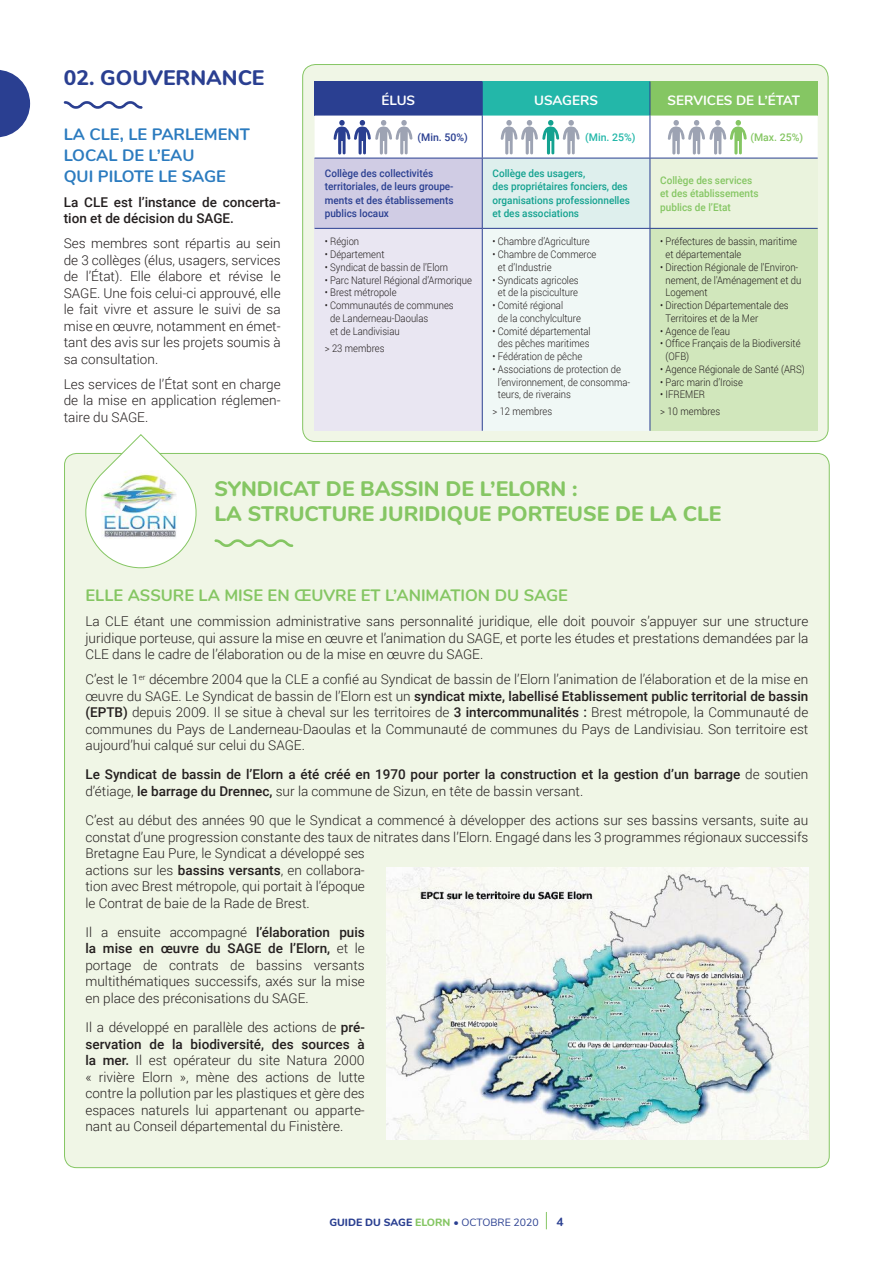
<style>
.page{position:relative;width:893px;height:1263px;background:#fff}
.page>*{position:absolute;margin:0;border:0;box-sizing:border-box;transform-origin:0 0}
.t1{font:800 21px/25.5px "Nunito";color:#85c663}
.t2{font:800 21px "Nunito";color:#2a3f91}
.t3{font:700 16.5px/21px "Nunito";color:#2b7bbf}
.t4{font:700 16.5px "Nunito";color:#85c663}
.t5{font:300 13.5px/16.5px "Roboto";color:#241f1f;text-align:justify}
.t6{font:500 13.5px/16.5px "Roboto";color:#241f1f}
.t7{font:700 13.5px "Nunito";color:#fff}
.t8{font:700 12px "Nunito";color:#2a3f91}
.t9{font:300 10.5px/12.8px "Roboto";color:#241f1f;scale:.9 1}
.t10{font:500 10.5px/13.5px "Roboto";color:#13a290;scale:.95 1}
.t11{font:500 10.5px/13.5px "Roboto";color:#2a3f91;scale:.95 1}
.t12{font:500 10.5px/13.5px "Roboto";color:#85c663;scale:.95 1}
.t13{font:10.5px "Nunito";color:#2a3f91}
.t14{font:500 10.5px "Roboto";color:#2a3f91}
.t15{font:500 10.5px "Roboto";color:#23b7a9}
.t16{font:500 10.5px "Roboto";color:#85c663}
.s1{font-weight:500}
.s2{font-weight:300}
.s3{font-weight:800}
.s4{font-weight:800;color:#85c663}
</style>
<div class="page">
<svg style="left:546px;top:1212px;width:1px;height:17px"></svg>
<div style="left:303px;top:65px;width:525px;height:376px;background:#f0f6e6;border-radius:13px"></div>
<div style="left:65px;top:453px;width:764px;height:714px;background:#f0f6e6;border-radius:12px"></div>
<svg style="left:214px;top:539px;width:79px;height:8px"></svg>
<svg style="left:80px;top:434px;width:123px;height:135px"></svg>
<svg style="left:0;top:70px;width:30px;height:67px"></svg>
<img style="left:386px;top:867px;width:422px;height:273px">
<div style="left:315px;top:82px;width:167px;height:34px;background:#2a3f91"></div>
<div style="left:482px;top:82px;width:168px;height:34px;background:#23b7a9"></div>
<div style="left:650px;top:82px;width:168px;height:34px;background:#85c663"></div>
<div style="left:315px;top:158px;width:167px;height:70px;background:#d0cce4"></div>
<div style="left:482px;top:158px;width:168px;height:70px;background:#deefed"></div>
<div style="left:650px;top:158px;width:168px;height:70px;background:#eaf3dd"></div>
<div style="left:315px;top:228px;width:167px;height:203px;background:#e9e6f2"></div>
<div style="left:482px;top:228px;width:168px;height:203px;background:#f0f8f6"></div>
<div style="left:650px;top:228px;width:168px;height:203px;background:#d1e7bc"></div>
<hr style="left:482px;top:82px;width:1px;height:34px;background:#2a3f91">
<hr style="left:650px;top:82px;width:1px;height:34px;background:#2a3f91">
<hr style="left:315px;top:158px;width:167px;height:1px;background:#2a3f91">
<hr style="left:482px;top:158px;width:1px;height:70px;background:#2a3f91">
<hr style="left:482px;top:158px;width:168px;height:1px;background:#2a3f91">
<hr style="left:650px;top:158px;width:1px;height:70px;background:#2a3f91">
<hr style="left:650px;top:158px;width:168px;height:1px;background:#2a3f91">
<hr style="left:315px;top:228px;width:167px;height:1px;background:#2a3f91">
<hr style="left:482px;top:229px;width:1px;height:202px;background:#2a3f91">
<hr style="left:482px;top:228px;width:168px;height:1px;background:#2a3f91">
<hr style="left:650px;top:229px;width:1px;height:202px;background:#2a3f91">
<hr style="left:650px;top:228px;width:168px;height:1px;background:#2a3f91">
<svg style="left:315px;top:116px;width:503px;height:42px;background:#e7ebef"></svg>
<svg style="left:64px;top:101px;width:79px;height:8px"></svg>
<h1 class="t2" style="left:64px;top:62px;width:202px">02. GOUVERNANCE</h1>
<p class="t3" style="left:64px;top:123px;width:188px">LA CLE, LE PARLEMENT<br>LOCAL DE L’EAU<br>QUI PILOTE LE SAGE</p>
<p class="t6" style="left:64px;top:193px;width:218px">La CLE est l’instance de concerta&shy;tion et de décision du SAGE.</p>
<p class="t5" style="left:64px;top:235px;width:218px">Ses membres sont répartis au sein de 3 collèges (élus, usagers, services de l’État). Elle élabore et révise le SAGE. Une fois celui-ci approuvé, elle le fait vivre et assure le suivi de sa mise en œuvre, notamment en émet&shy;tant des avis sur les projets soumis à sa consultation.</p>
<p class="t5" style="left:64px;top:375px;width:218px">Les services de l’État sont en charge de la mise en application réglemen&shy;taire du SAGE.</p>
<p class="t7" style="left:382px;top:91px;width:35px">ÉLUS</p>
<p class="t7" style="left:534px;top:91px;width:65px">USAGERS</p>
<p class="t7" style="left:668px;top:91px;width:134px">SERVICES DE L’ÉTAT</p>
<p class="t14" style="left:417px;top:130px;width:52px">(Min. 50%)</p>
<p class="t15" style="left:585px;top:130px;width:52px">(Min. 25%)</p>
<p class="t16" style="left:750px;top:130px;width:54px">(Max. 25%)</p>
<p class="t11" style="left:325px;top:166px;width:137px">Collège des collectivités territoriales, de leurs groupe&shy;ments et des établissements publics locaux</p>
<p class="t10" style="left:492px;top:166px;width:146px">Collège des usagers,<br>des propriétaires fonciers, des organisations professionnelles et des associations</p>
<p class="t12" style="left:660px;top:173px;width:105px">Collège des services et des établissements publics de l’Etat</p>
<p class="t9" style="left:325px;top:235px;width:40px">• Région</p>
<p class="t9" style="left:325px;top:248px;width:68px">• Département</p>
<p class="t9" style="left:325px;top:260px;width:139px">• Syndicat de bassin de l’Elorn</p>
<p class="t9" style="left:325px;top:273px;width:165px">• Parc Naturel Régional d’Armorique</p>
<p class="t9" style="left:325px;top:286px;width:81px">• Brest métropole</p>
<p class="t9" style="left:330px;top:299px;width:139px;text-indent:-5px">• Communautés de communes de Landerneau-Daoulas<br>et de Landivisiau</p>
<p class="t9" style="left:325px;top:341px;width:68px">&gt; 23 membres</p>
<p class="t9" style="left:666px;top:235px;width:147px;text-indent:-5px">• Préfectures de bassin, maritime et départementale</p>
<p class="t9" style="left:666px;top:260px;width:152px;text-indent:-5px">• Direction Régionale de l'Environ&shy;nement, de l'Aménagement et du<br>Logement</p>
<p class="t9" style="left:666px;top:299px;width:138px;text-indent:-5px">• Direction Départementale des<br>Territoires et de la Mer</p>
<p class="t9" style="left:660px;top:324px;width:79px">• Agence de l’eau</p>
<p class="t9" style="left:666px;top:337px;width:151px;text-indent:-5px">• Office Français de la Biodiversité (OFB)</p>
<p class="t9" style="left:660px;top:362px;width:162px">• Agence Régionale de Santé (ARS)</p>
<p class="t9" style="left:660px;top:375px;width:93px">• Parc marin d’Iroise</p>
<p class="t9" style="left:660px;top:386px;width:68px;line-height:17px">• IFREMER<br>&gt; 10 membres</p>
<p class="t9" style="left:492px;top:235px;width:110px">• Chambre d’Agriculture</p>
<p class="t9" style="left:498px;top:248px;width:111px;text-indent:-5px">• Chambre de Commerce et d’Industrie</p>
<p class="t9" style="left:492px;top:273px;width:97px;text-align:center">• Syndicats agricoles et de la pisciculture</p>
<p class="t9" style="left:498px;top:299px;width:94px;text-indent:-5px">• Comité régional<br>de la conchylculture</p>
<p class="t9" style="left:492px;top:324px;width:111px;text-align:center">• Comité départemental des pêches maritimes</p>
<p class="t9" style="left:492px;top:350px;width:101px">• Fédération de pêche</p>
<p class="t9" style="left:498px;top:362px;width:149px;text-indent:-5px">• Associations de protection de l’environnement, de consomma&shy;teurs, de riverains</p>
<p class="t9" style="left:492px;top:405px;width:68px">&gt; 12 membres</p>
<h1 class="t1" style="left:214px;top:475px;width:508px">SYNDICAT DE BASSIN DE L’ELORN :<br>LA STRUCTURE JURIDIQUE PORTEUSE DE LA CLE</h1>
<p class="t4" style="left:85px;top:583px;width:484px">ELLE ASSURE LA MISE EN ŒUVRE ET L’ANIMATION DU SAGE</p>
<p class="t5" style="left:85px;top:613px;width:724px">La CLE étant une commission administrative sans personnalité juridique, elle doit pouvoir s’appuyer sur une structure juridique porteuse, qui assure la mise en œuvre et l’animation du SAGE, et porte les études et prestations demandées par la CLE dans le cadre de l’élaboration ou de la mise en œuvre du SAGE.</p>
<p class="t5" style="left:85px;top:671px;width:724px">C’est le 1<sup>er</sup> décembre 2004 que la CLE a confié au Syndicat de bassin de l’Elorn l’animation de l’élaboration et de la mise en œuvre du SAGE. Le Syndicat de bassin de l’Elorn est un <span class="s1">syndicat mixte, labellisé Etablissement public territorial de bassin (EPTB)</span> depuis 2009. Il se situe à cheval sur les territoires de <span class="s1">3 intercommunalités :</span> Brest métropole, la Communauté de communes du Pays de Landerneau-Daoulas et la Communauté de communes du Pays de Landivisiau. Son territoire est aujourd’hui calqué sur celui du SAGE.</p>
<p class="t6" style="left:85px;top:766px;width:724px">Le Syndicat de bassin de l’Elorn a été créé en 1970 pour porter la construction et la gestion d’un barrage <span class="s2">de soutien d’étiage,</span> le barrage du Drennec, <span class="s2">sur la commune de Sizun, en tête de bassin versant.</span></p>
<p class="t5" style="left:85px;top:812px;width:724px;text-align:left">C’est au début des années 90 que le Syndicat a commencé à développer des actions sur ses bassins versants, suite au constat d’une progression constante des taux de nitrates dans l’Elorn. Engagé dans les 3 programmes régionaux successifs Bretagne Eau Pure, le Syndicat a développé ses<br>actions sur les <span class="s1">bassins versants</span>, en collabora-<br>tion avec Brest métropole, qui portait à l’époque<br>le Contrat de baie de la Rade de Brest.</p>
<p class="t5" style="left:85px;top:923px;width:281px">Il a ensuite accompagné <span class="s1">l’élaboration puis la mise en œuvre du SAGE de l’Elorn,</span> et le portage de contrats de bassins versants multithématiques successifs, axés sur la mise en place des préconisations du SAGE.</p>
<p class="t5" style="left:85px;top:1019px;width:281px">Il a développé en parallèle des actions de <span class="s1">pré&shy;servation de la biodiversité, des sources à la mer.</span> Il est opérateur du site Natura 2000 « rivière Elorn », mène des actions de lutte contre la pollution par les plastiques et gère des espaces naturels lui appartenant ou apparte&shy;nant au Conseil départemental du Finistère.</p>
<p class="t13" style="left:329px;top:1215px;width:211px"><span class="s3">GUIDE DU SAGE</span> <span class="s4">ELORN</span> • OCTOBRE 2020</p>
<p class="t8" style="left:556px;top:1213px;width:9px">4</p>
</div>
